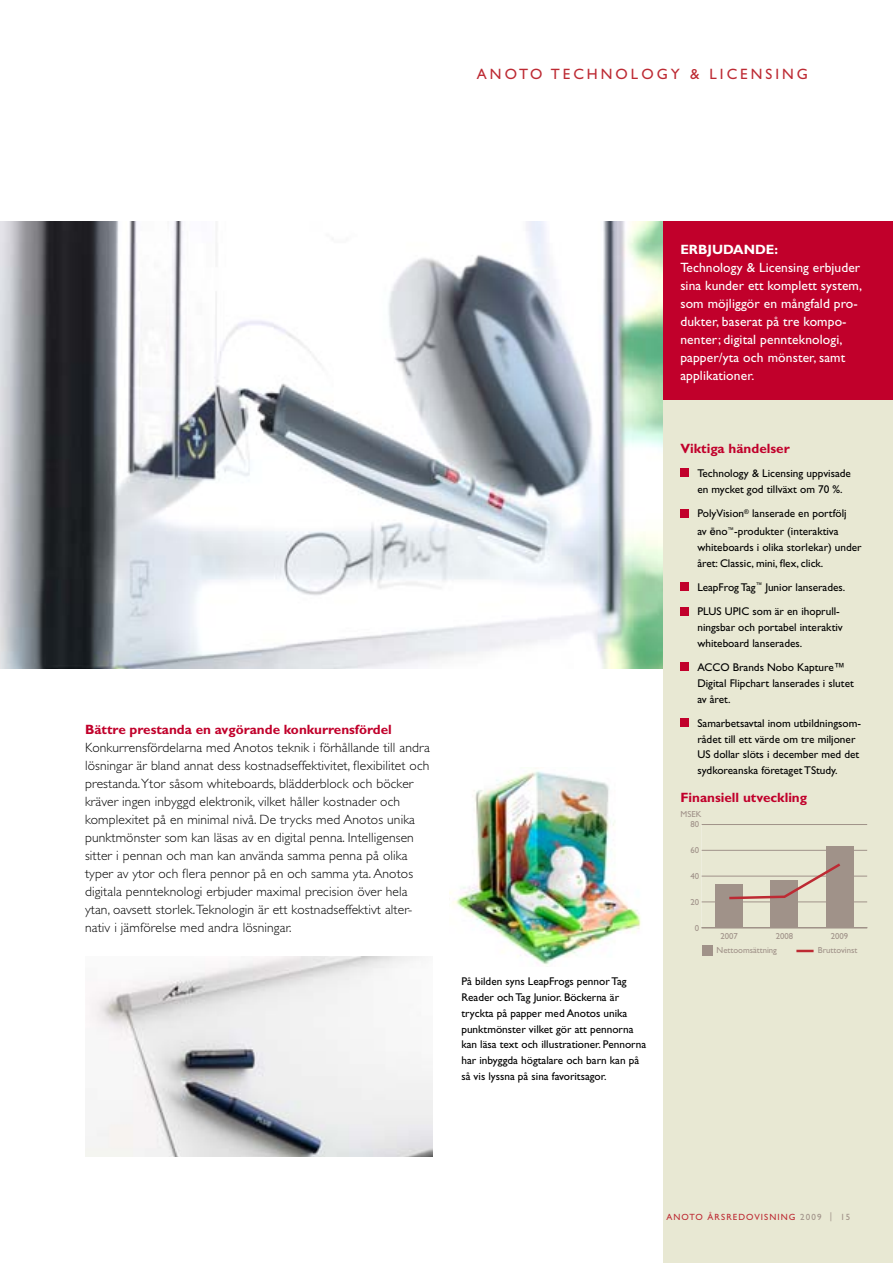
<style>
.page{position:relative;width:893px;height:1263px;background:#fff}
.page>*{position:absolute;margin:0;border:0;box-sizing:border-box;transform-origin:0 0}
.t1{font:15px "Gill Sans";letter-spacing:.2em;color:#bd2a33}
.t2{font:300 13.5px/18px "Gill Sans";letter-spacing:.01em;color:#000}
.t3{font:13.5px/18px "Gill Sans";letter-spacing:.01em;color:#fff}
.t4{font:700 13.5px "Gill Sans";color:#c1002b}
.t5{font:700 13.5px "Gill Sans";letter-spacing:.145em;color:#fff}
.t6{font:11.25px/15.8px "Gill Sans";color:#000}
.t7{font:9px "Gill Sans";letter-spacing:.12em;color:#bd2a33}
.t8{font:8.7px "Gill Sans";color:#a09289}
.s1{font-family:"Helvetica Neue LT Pro";font-weight:500;font-size:10.5px}
.s2{color:#a09289}
</style>
<div class="page">
<img style="left:0;top:221px;width:663px;height:448px">
<img style="left:450px;top:771px;width:191px;height:194px">
<div style="left:663px;top:221px;width:230px;height:1042px;background:#e8e8d3"></div>
<div style="left:680px;top:469px;width:9px;height:8px;background:#c1002b"></div>
<div style="left:680px;top:509px;width:9px;height:8px;background:#c1002b"></div>
<div style="left:680px;top:582px;width:9px;height:9px;background:#c1002b"></div>
<div style="left:680px;top:607px;width:9px;height:8px;background:#c1002b"></div>
<div style="left:680px;top:662px;width:9px;height:9px;background:#c1002b"></div>
<div style="left:680px;top:718px;width:9px;height:9px;background:#c1002b"></div>
<div style="left:663px;top:221px;width:230px;height:179px;background:#c1002b"></div>
<hr style="left:702px;top:901px;width:165px;height:1px;background:#a09289">
<hr style="left:702px;top:876px;width:165px;height:1px;background:#a09289">
<hr style="left:702px;top:850px;width:165px;height:1px;background:#a09289">
<hr style="left:702px;top:824px;width:165px;height:1px;background:#a09289">
<div style="left:716px;top:884px;width:27px;height:44px;background:#a09289"></div>
<div style="left:771px;top:880px;width:27px;height:48px;background:#a09289"></div>
<div style="left:826px;top:846px;width:27px;height:82px;background:#a09289"></div>
<svg style="left:729px;top:863px;width:111px;height:36px"></svg>
<hr style="left:702px;top:927px;width:165px;height:1px;background:#a09289">
<div style="left:702px;top:945px;width:10px;height:10px;background:#a09289"></div>
<svg style="left:796px;top:950px;width:18px;height:2px"></svg>
<img style="left:85px;top:956px;width:347px;height:201px">
<h1 class="t1" style="left:477px;top:66px;width:138px">Anoto TE CHNOLOG</h1>
<h1 class="t1" style="left:671px;top:66px;width:82px">Y&amp;LICENSING</h1>
<p class="t4" style="left:85px;top:722px;width:308px">Bättre prestanda en avgörande konkurrensfördel</p>
<p class="t2" style="left:85px;top:739px;width:346px">Konkurrensfördelarna med Anotos teknik i förhållande till andra lösningar är bland annat dess kostnadseffektivitet, flexibilitet och prestanda. Ytor såsom whiteboards, blädderblock och böcker kräver ingen inbyggd elektronik, vilket håller kostnader och komplexitet på en minimal nivå. De trycks med Anotos unika punktmönster som kan läsas av en digital penna. Intelligensen sitter i pennan och man kan använda samma penna på olika typer av ytor och flera pennor på en och samma yta. Anotos digitala pennteknologi erbjuder maximal precision över hela ytan, oavsett storlek. Teknologin är ett kostnadseffektivt alter&shy;nativ i jämförelse med andra lösningar.</p>
<p class="t6" style="left:461px;top:974px;width:186px">På bilden syns LeapFrogs pennor Tag Reader och Tag Junior. Böckerna är tryckta på papper med Anotos unika punktmönster vilket gör att pennorna kan läsa text och illustrationer. Pennorna har inbyggda högtalare och barn kan på så vis lyssna på sina favoritsagor.</p>
<p class="t5" style="left:680px;top:242px;width:99px">Erbjudande:</p>
<p class="t3" style="left:680px;top:259px;width:183px">Technology &amp; Licensing erbjuder sina kunder ett komplett system, som möjliggör en mångfald pro&shy;dukter, baserat på tre kompo&shy;nenter; digital pennteknologi, papper/yta och mönster, samt applikationer.</p>
<p class="t4" style="left:680px;top:440px;width:111px">Viktiga händelser</p>
<p class="t6" style="left:689px;top:466px;width:164px;text-align:center">Technology &amp; Licensing uppvisade en mycket god tillväxt om 70 %.</p>
<p class="t6" style="left:697px;top:504px;width:151px;line-height:18px">PolyVision<sup>®</sup> lanserade en portfölj av <span class="s1">ē</span>no<sup>™</sup>-produkter (interaktiva</p>
<p class="t6" style="left:697px;top:539px;width:166px">whiteboards i olika storlekar) under året: Classic, mini, flex, click.</p>
<p class="t6" style="left:697px;top:575px;width:149px;line-height:24.3px;text-indent:-9px">LeapFrog Tag<sup>™</sup> Junior lanserades.<br>PLUS</p>
<p class="t6" style="left:697px;top:604px;width:147px;text-indent:27px">UPIC som är en ihoprull&shy;ningsbar och portabel interaktiv whiteboard lanserades.</p>
<p class="t6" style="left:697px;top:659px;width:158px">ACCO Brands Nobo Kapture™<br>Digital Flipchart lanserades i slutet av året.</p>
<p class="t6" style="left:697px;top:715px;width:165px;text-indent:-9px">Samarbetsavtal inom utbildningsom&shy;rådet till ett värde om tre miljoner US dollar slöts i december med det sydkoreanska företaget TStudy.</p>
<p class="t4" style="left:680px;top:789px;width:128px">Finansiell utveckling</p>
<p class="t8" style="left:680px;top:809px;width:22px">MSEK</p>
<p class="t8" style="left:690px;top:819px;width:10px">80</p>
<p class="t8" style="left:690px;top:845px;width:10px">60</p>
<p class="t8" style="left:690px;top:871px;width:10px">40</p>
<p class="t8" style="left:690px;top:897px;width:10px">20</p>
<p class="t8" style="left:695px;top:923px;width:6px">0</p>
<p class="t8" style="left:720px;top:931px;width:19px">2007</p>
<p class="t8" style="left:776px;top:931px;width:19px">2008</p>
<p class="t8" style="left:831px;top:931px;width:19px">2009</p>
<p class="t8" style="left:717px;top:945px;width:62px">Nettoomsättning</p>
<p class="t8" style="left:818px;top:945px;width:41px">Bruttovinst</p>
<p class="t7" style="left:666px;top:1211px;width:186px">Anoto årsredovisning <span class="s2">2009 | 15</span></p>
</div>
